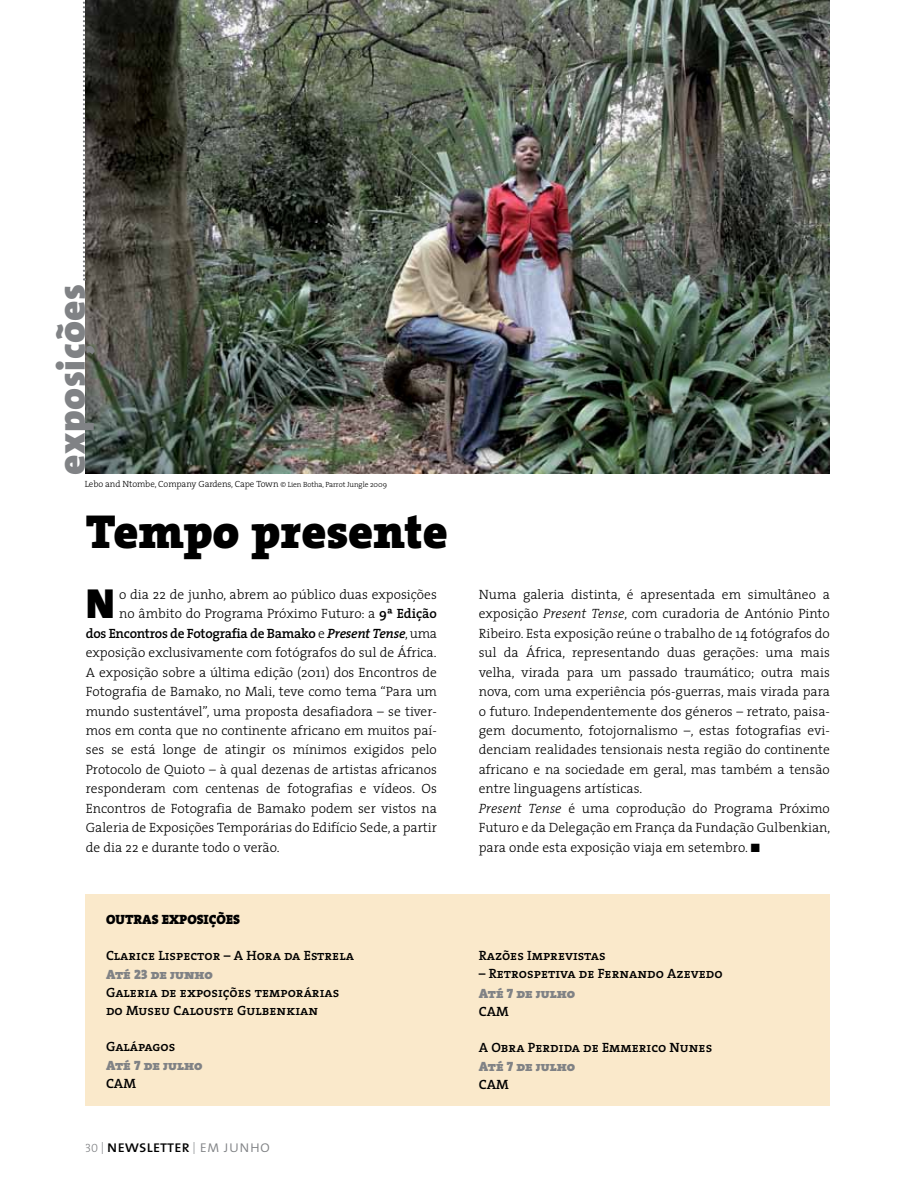
<style>
.page{position:relative;width:915px;height:1191px;background:#fff}
.page>*{position:absolute;margin:0;border:0;box-sizing:border-box;transform-origin:0 0}
.t1{font:900 48px "The Serif";color:#000}
.t2{font:42.3px "The Sans Black Caps";color:#000}
.t3{font:900 39px "The Sans";letter-spacing:.015em;color:#808285}
.t4{font:16.5px "The Mix Caps";letter-spacing:-.01em;color:#000}
.t5{font:300 13.5px/19.5px "The Serif";color:#000}
.t6{font:13.5px/18px "The Serif Semi Bold Caps";color:#000}
.t7{font:600 13.5px "The Serif";letter-spacing:-.02em;color:#000}
.t8{font:13.5px "The Serif Black Caps";color:#808285}
.t9{font:900 13.5px "The Serif";color:#000}
.t10{font:300 9px "The Serif";letter-spacing:-.01em;color:#000}
.s1{font-size:7.5px}
.s2{font-weight:600}
.s3{font-weight:300}
.s4{font-style:italic}
.s5{font-family:"The Serif Light Caps";font-size:12px;color:#808285}
.s6{font-family:"The Mix Light Caps";color:#808285}
</style>
<div class="page">
<img style="left:85px;top:0;width:744px;height:474px">
<svg style="left:83px;top:1px;width:2px;height:279px"></svg>
<div style="left:85px;top:894px;width:744px;height:212px;background:#fae9cb"></div>
<h3 class="t3" style="left:39px;top:475px;width:193px;rotate:-90deg">exposições</h3>
<p class="t10" style="left:85px;top:476px;width:303px">Lebo and Ntombe, Company Gardens, Cape Town <span class="s1">© Lien Botha, Parrot Jungle 2009</span></p>
<h1 class="t1" style="left:86px;top:491px;width:363px">Tempo presente</h1>
<h2 class="t2" style="left:86px;top:568px;width:31px">N</h2>
<p class="t5" style="left:119px;top:584px;width:319px">o dia 22 de junho, abrem ao público duas exposições</p>
<p class="t5" style="left:119px;top:603px;width:319px">no âmbito do Programa Próximo Futuro: a <span class="s2">9ª Edição</span></p>
<p class="t7" style="left:86px;top:622px;width:352px">dos Encontros de Fotografia de Bamako <span class="s3">e</span> <span class="s4">Present Tense</span><span class="s3">, uma</span></p>
<p class="t5" style="left:86px;top:642px;width:352px">exposição exclusivamente com fotógrafos do sul de África.</p>
<p class="t5" style="left:86px;top:662px;width:352px">A exposição sobre a última edição (2011) dos Encontros de</p>
<p class="t5" style="left:86px;top:681px;width:352px">Fotografia de Bamako, no Mali, teve como tema “Para um</p>
<p class="t5" style="left:86px;top:701px;width:352px">mundo sustentável”, uma proposta desafiadora – se tiver‑</p>
<p class="t5" style="left:86px;top:720px;width:352px">mos em conta que no continente africano em muitos paí‑</p>
<p class="t5" style="left:86px;top:739px;width:352px">ses se está longe de atingir os mínimos exigidos pelo</p>
<p class="t5" style="left:86px;top:759px;width:352px">Protocolo de Quioto – à qual dezenas de artistas africanos</p>
<p class="t5" style="left:86px;top:778px;width:352px">responderam com centenas de fotografias e vídeos. Os</p>
<p class="t5" style="left:86px;top:798px;width:352px">Encontros de Fotografia de Bamako podem ser vistos na</p>
<p class="t5" style="left:86px;top:817px;width:352px">Galeria de Exposições Temporárias do Edifício Sede, a partir</p>
<p class="t5" style="left:86px;top:837px;width:195px">de dia 22 e durante todo o verão.</p>
<p class="t9" style="left:106px;top:907px;width:135px">OUTRAS EXPOSIÇÕES</p>
<p class="t6" style="left:106px;top:945px;width:249px">Clarice Lispector – A Hora da Estrela</p>
<p class="t8" style="left:106px;top:963px;width:108px">Até 23 de junho</p>
<p class="t6" style="left:106px;top:983px;width:235px">Galeria de exposições temporárias do Museu Calouste Gulbenkian</p>
<p class="t6" style="left:106px;top:1037px;width:71px">Galápagos</p>
<p class="t8" style="left:106px;top:1054px;width:98px">Até 7 de julho</p>
<p class="t6" style="left:106px;top:1074px;width:31px">CAM</p>
<p class="t4" style="left:85px;top:1132px;width:186px"><span class="s5">30 |</span> newsletter <span class="s5">|</span> <span class="s6">em junho</span></p>
<p class="t5" style="left:478px;top:584px;width:353px">Numa galeria distinta, é apresentada em simultâneo a exposição <span class="s4">Present Tense</span>, com curadoria de António Pinto Ribeiro. Esta exposição reúne o trabalho de 14 fotógrafos do sul da África, representando duas gerações: uma mais velha, virada para um passado traumático; outra mais nova, com uma experiência pós-guerras, mais virada para o futuro. Independentemente dos géneros – retrato, paisa‑ gem documento, fotojornalismo –, estas fotografias evi‑ denciam realidades tensionais nesta região do continente africano e na sociedade em geral, mas também a tensão entre linguagens artísticas.<br><span class="s4">Present Tense</span> é uma coprodução do Programa Próximo Futuro e da Delegação em França da Fundação Gulbenkian, para onde esta exposição viaja em setembro. ■</p>
<p class="t6" style="left:478px;top:946px;width:128px">Razões Imprevistas</p>
<p class="t6" style="left:478px;top:964px;width:245px">– Retrospetiva de Fernando Azevedo</p>
<p class="t8" style="left:478px;top:982px;width:98px">Até 7 de julho</p>
<p class="t6" style="left:478px;top:1002px;width:31px">CAM</p>
<p class="t6" style="left:478px;top:1038px;width:235px">A Obra Perdida de Emmerico Nunes</p>
<p class="t8" style="left:478px;top:1055px;width:98px">Até 7 de julho</p>
<p class="t6" style="left:478px;top:1075px;width:31px">CAM</p>
</div>
